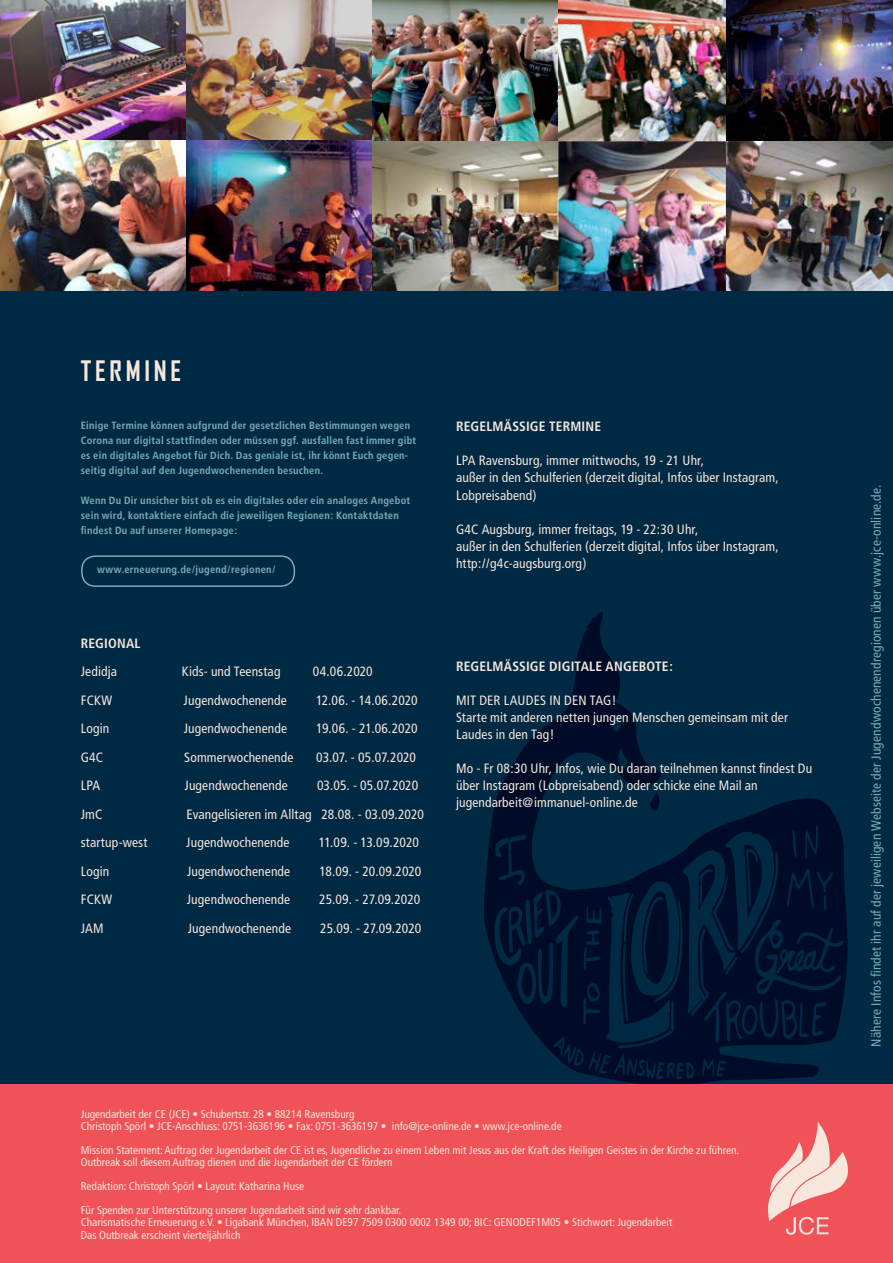
<style>
.page{position:relative;width:893px;height:1263px;background:#002944}
.page>*{position:absolute;margin:0;border:0;box-sizing:border-box;transform-origin:0 0}
.t1{font:700 27px "Agency FB";letter-spacing:.14em;color:#f7e6db}
.t2{font:condensed 13.5px/17.1px "Frutiger";letter-spacing:.01em;color:#f7e6db}
.t3{font:condensed 13.5px "Frutiger";letter-spacing:.01em;color:#76adb6}
.t4{font:700 condensed 13.5px "Frutiger";letter-spacing:.015em;color:#f7e6db}
.t5{font:condensed 11.25px/12px "Frutiger";color:#f7e6db}
.t6{font:700 condensed 10.5px/15px "Frutiger";letter-spacing:.02em;color:#76adb6}
</style>
<div class="page">
<svg style="left:484px;top:612px;width:364px;height:472px"></svg>
<svg style="left:650px;top:792px;width:10px;height:19px"></svg>
<svg style="left:699px;top:863px;width:16px;height:47px"></svg>
<svg style="left:743px;top:844px;width:19px;height:73px"></svg>
<svg style="left:642px;top:890px;width:28px;height:94px"></svg>
<svg style="left:759px;top:980px;width:11px;height:10px"></svg>
<svg style="left:772px;top:933px;width:9px;height:11px"></svg>
<svg style="left:805px;top:954px;width:8px;height:12px"></svg>
<svg style="left:781px;top:951px;width:5px;height:8px"></svg>
<svg style="left:797px;top:953px;width:5px;height:10px"></svg>
<svg style="left:521px;top:966px;width:12px;height:32px"></svg>
<svg style="left:511px;top:910px;width:9px;height:16px"></svg>
<svg style="left:549px;top:894px;width:9px;height:25px"></svg>
<svg style="left:783px;top:1003px;width:12px;height:33px"></svg>
<svg style="left:729px;top:1003px;width:26px;height:28px"></svg>
<svg style="left:588px;top:986px;width:10px;height:12px"></svg>
<svg style="left:620px;top:1061px;width:3px;height:4px"></svg>
<svg style="left:576px;top:1052px;width:6px;height:11px"></svg>
<svg style="left:669px;top:1065px;width:4px;height:4px"></svg>
<svg style="left:559px;top:1041px;width:4px;height:5px"></svg>
<svg style="left:689px;top:1065px;width:5px;height:10px"></svg>
<img style="left:186px;top:0;width:372px;height:141px">
<img style="left:0;top:141px;width:893px;height:150px">
<img style="left:0;top:0;width:186px;height:147px">
<img style="left:725px;top:0;width:168px;height:156px">
<img style="left:558px;top:0;width:168px;height:145px">
<div style="left:0;top:1084px;width:893px;height:179px;background:#f05257"></div>
<svg style="left:768px;top:1122px;width:80px;height:113px"></svg>
<div style="left:81px;top:555px;width:214px;height:32px;border:2px solid #76adb6;border-radius:14px"></div>
<h1 class="t1" style="left:81px;top:354px;width:102px">TERMINE</h1>
<p class="t6" style="left:81px;top:418px;width:337px">Einige Termine können aufgrund der gesetzlichen Bestimmungen wegen Corona nur digital stattfinden oder müssen ggf. ausfallen fast immer gibt es ein digitales Angebot für Dich. Das geniale ist, ihr könnt Euch gegen&shy;seitig digital auf den Jugendwochenenden besuchen.</p>
<p class="t6" style="left:81px;top:493px;width:331px">Wenn Du Dir unsicher bist ob es ein digitales oder ein analoges Angebot sein wird, kontaktiere einfach die jeweiligen Regionen: Kontaktdaten findest Du auf unserer Homepage:</p>
<p class="t6" style="left:97px;top:562px;width:180px">www.erneuerung.de/jugend/regionen/</p>
<p class="t4" style="left:81px;top:635px;width:61px">REGIONAL</p>
<p class="t2" style="left:81px;top:663px;width:38px">Jedidja</p>
<p class="t2" style="left:182px;top:663px;width:100px">Kids- und Teenstag</p>
<p class="t2" style="left:313px;top:663px;width:61px">04.06.2020</p>
<p class="t2" style="left:81px;top:691px;width:33px">FCKW</p>
<p class="t2" style="left:184px;top:691px;width:105px">Jugendwochenende</p>
<p class="t2" style="left:316px;top:691px;width:103px">12.06. - 14.06.2020</p>
<p class="t2" style="left:81px;top:720px;width:30px">Login</p>
<p class="t2" style="left:184px;top:720px;width:105px">Jugendwochenende</p>
<p class="t2" style="left:316px;top:720px;width:103px">19.06. - 21.06.2020</p>
<p class="t2" style="left:81px;top:748px;width:24px">G4C</p>
<p class="t2" style="left:184px;top:748px;width:111px">Sommerwochenende</p>
<p class="t2" style="left:316px;top:748px;width:101px">03.07. - 05.07.2020</p>
<p class="t2" style="left:81px;top:777px;width:21px">LPA</p>
<p class="t2" style="left:185px;top:777px;width:105px">Jugendwochenende</p>
<p class="t2" style="left:317px;top:777px;width:103px">03.05. - 05.07.2020</p>
<p class="t2" style="left:81px;top:805px;width:23px">JmC</p>
<p class="t2" style="left:187px;top:805px;width:239px">Evangelisieren im Alltag 28.08. - 03.09.2020</p>
<p class="t2" style="left:81px;top:834px;width:68px">startup-west</p>
<p class="t2" style="left:186px;top:834px;width:105px">Jugendwochenende</p>
<p class="t2" style="left:319px;top:834px;width:102px">11.09. - 13.09.2020</p>
<p class="t2" style="left:81px;top:862px;width:30px">Login</p>
<p class="t2" style="left:187px;top:862px;width:105px">Jugendwochenende</p>
<p class="t2" style="left:319px;top:862px;width:103px">18.09. - 20.09.2020</p>
<p class="t2" style="left:81px;top:891px;width:33px">FCKW</p>
<p class="t2" style="left:187px;top:891px;width:105px">Jugendwochenende</p>
<p class="t2" style="left:319px;top:891px;width:103px">25.09. - 27.09.2020</p>
<p class="t2" style="left:81px;top:919px;width:24px">JAM</p>
<p class="t2" style="left:188px;top:919px;width:105px">Jugendwochenende</p>
<p class="t2" style="left:320px;top:919px;width:103px">25.09. - 27.09.2020</p>
<p class="t4" style="left:456px;top:418px;width:147px">REGELMÄSSIGE TERMINE</p>
<p class="t2" style="left:456px;top:452px;width:324px">LPA Ravensburg, immer mittwochs, 19 - 21 Uhr,<br>außer in den Schulferien (derzeit digital, Infos über Instagram,<br>Lobpreisabend)</p>
<p class="t2" style="left:456px;top:521px;width:324px">G4C Augsburg, immer freitags, 19 - 22:30 Uhr,<br>außer in den Schulferien (derzeit digital, Infos über Instagram, http://g4c-augsburg.org)</p>
<p class="t4" style="left:456px;top:658px;width:218px">REGELMÄSSIGE DIGITALE ANGEBOTE:</p>
<p class="t2" style="left:456px;top:692px;width:333px">MIT DER LAUDES IN DEN TAG!<br>Starte mit anderen netten jungen Menschen gemeinsam mit der<br>Laudes in den Tag!</p>
<p class="t2" style="left:456px;top:760px;width:358px">Mo - Fr 08:30 Uhr, Infos, wie Du daran teilnehmen kannst findest Du über Instagram (Lobpreisabend) oder schicke eine Mail an jugendarbeit@immanuel-online.de</p>
<p class="t5" style="left:81px;top:1108px;width:482px">Jugendarbeit der CE (JCE) • Schubertstr. 28 • 88214 Ravensburg<br>Christoph Spörl • JCE-Anschluss: 0751-3636196 • Fax: 0751-3636197 • info@jce-online.de • www.jce-online.de</p>
<p class="t5" style="left:81px;top:1144px;width:660px">Mission Statement: Auftrag der Jugendarbeit der CE ist es, Jugendliche zu einem Leben mit Jesus aus der Kraft des Heiligen Geistes in der Kirche zu führen.<br>Outbreak soll diesem Auftrag dienen und die Jugendarbeit der CE fördern</p>
<p class="t5" style="left:81px;top:1174px;width:322px;line-height:24px">Redaktion: Christoph Spörl • Layout: Katharina Huse<br>Für Spenden zur Unterstützung unserer Jugendarbeit sind wir sehr dankbar.</p>
<p class="t5" style="left:81px;top:1216px;width:593px;line-height:12.8px">Charismatische Erneuerung e.V. • Ligabank München, IBAN DE97 7509 0300 0002 1349 00; BIC: GENODEF1M05 • Stichwort: Jugendarbeit<br>Das Outbreak erscheint vierteljährlich</p>
<p class="t3" style="left:868px;top:1046px;width:563px;rotate:-90deg">Nähere Infos findet ihr auf der jeweiligen Webseite der Jugendwochenendregionen über www.jce-online.de.</p>
</div>
